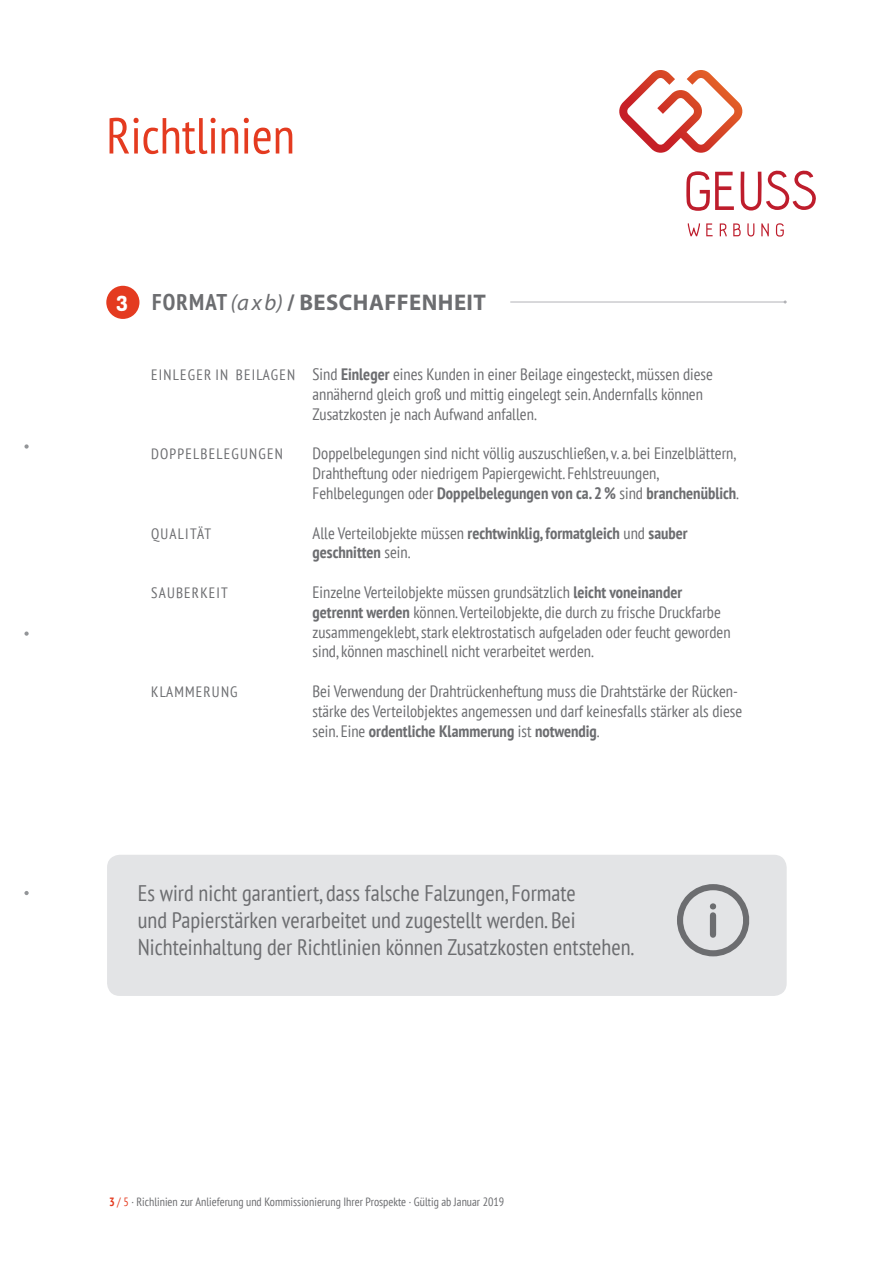
<style>
.page{position:relative;width:893px;height:1263px;background:#fff}
.page>*{position:absolute;margin:0;border:0;box-sizing:border-box;transform-origin:0 0}
.t1{font:condensed 50.7px "PT Sans";color:#e43b20}
.t2{font:700 22.65px "Myriad Pro";letter-spacing:.02em;color:#6c6d70}
.t3{font:condensed 22.5px/27px "PT Sans";color:#6c6d70}
.t4{font:condensed 16.5px/19.8px "PT Sans";color:#6c6d70}
.t5{font:700 condensed 16.5px/19.8px "PT Sans";color:#6c6d70}
.t6{font:condensed 15px "PT Sans";letter-spacing:.08em;color:#6c6d70}
.t7{font:condensed 12px "PT Sans";color:#6c6d70}
.s1{font-family:"Dosis";font-weight:800;font-size:21px;color:#fff}
.s2{font-family:"PT Sans";font-stretch:condensed}
.s3{font-weight:400;font-style:italic}
.s4{font-size:15px}
.s5{font-weight:700}
.s6{font-weight:400}
.s7{font-weight:700;color:#e43b20}
.s8{color:#e43b20}
</style>
<div class="page">
<svg style="left:619px;top:70px;width:124px;height:83px"></svg>
<svg style="left:686px;top:171px;width:48px;height:40px"></svg>
<svg style="left:740px;top:170px;width:76px;height:41px"></svg>
<svg style="left:688px;top:223px;width:12px;height:13px"></svg>
<svg style="left:706px;top:223px;width:7px;height:13px"></svg>
<svg style="left:720px;top:223px;width:7px;height:13px"></svg>
<svg style="left:733px;top:223px;width:8px;height:13px"></svg>
<svg style="left:747px;top:223px;width:7px;height:13px"></svg>
<svg style="left:761px;top:223px;width:8px;height:13px"></svg>
<svg style="left:776px;top:223px;width:8px;height:14px"></svg>
<svg style="left:24px;top:444px;width:5px;height:5px"></svg>
<svg style="left:24px;top:891px;width:5px;height:4px"></svg>
<svg style="left:24px;top:631px;width:5px;height:5px"></svg>
<div style="left:106px;top:286px;width:33px;height:33px;background:#e43b20;border-radius:50%"></div>
<div style="left:107px;top:855px;width:680px;height:141px;background:#e3e4e6;border-radius:13px"></div>
<svg style="left:677px;top:884px;width:73px;height:72px"></svg>
<hr style="left:510px;top:302px;width:275px;height:1px;background:#b2b3b7">
<h1 class="t1" style="left:106px;top:103px;width:190px">Richtlinien</h1>
<h2 class="t2" style="left:116px;top:287px;width:371px"><span class="s1">3</span> <span class="s2">FORMAT</span> <span class="s3">(a x b)</span> / BESCHAFFENHEIT</h2>
<p class="t4" style="left:313px;top:364px;width:402px;text-indent:-161px"><span class="s4">EINLEGER IN BEILAGEN</span> Sind <span class="s5">Einleger</span> eines Kunden in einer Beilage eingesteckt, müssen diese annähernd gleich groß und mittig eingelegt sein. Andernfalls können<br>Zusatzkosten je nach Aufwand anfallen.</p>
<p class="t6" style="left:151px;top:444px;width:133px">DOPPELBELEGUNGEN</p>
<p class="t4" style="left:313px;top:443px;width:428px">Doppelbelegungen sind nicht völlig auszuschließen, v. a. bei Einzelblättern,<br>Drahtheftung oder niedrigem Papiergewicht. Fehlstreuungen,<br>Fehlbelegungen oder <span class="s5">Doppelbelegungen von ca. 2 %</span> sind <span class="s5">branchenüblich</span>.</p>
<p class="t6" style="left:151px;top:524px;width:62px">QUALITÄT</p>
<p class="t5" style="left:313px;top:522px;width:377px"><span class="s6">Alle Verteilobjekte müssen</span> rechtwinklig, formatgleich <span class="s6">und</span> sauber geschnitten <span class="s6">sein.</span></p>
<p class="t6" style="left:151px;top:583px;width:78px">SAUBERKEIT</p>
<p class="t4" style="left:313px;top:582px;width:420px">Einzelne Verteilobjekte müssen grundsätzlich <span class="s5">leicht voneinander getrennt werden</span> können. Verteilobjekte, die durch zu frische Druckfarbe zusammengeklebt, stark elektrostatisch aufgeladen oder feucht geworden sind, können maschinell nicht verarbeitet werden.</p>
<p class="t6" style="left:151px;top:682px;width:88px">KLAMMERUNG</p>
<p class="t4" style="left:313px;top:681px;width:431px">Bei Verwendung der Drahtrückenheftung muss die Drahtstärke der Rücken&shy;stärke des Verteilobjektes angemessen und darf keinesfalls stärker als diese sein. Eine <span class="s5">ordentliche Klammerung</span> ist <span class="s5">notwendig</span>.</p>
<h3 class="t3" style="left:138px;top:879px;width:498px">Es wird nicht garantiert, dass falsche Falzungen, Formate<br>und Papierstärken verarbeitet und zugestellt werden. Bei<br>Nichteinhaltung der Richtlinien können Zusatzkosten entstehen.</h3>
<p class="t7" style="left:109px;top:1193px;width:397px"><span class="s7">3</span> <span class="s8">/ 5</span> · Richlinien zur Anlieferung und Kommissionierung Ihrer Prospekte · Gültig ab Januar 2019</p>
</div>
